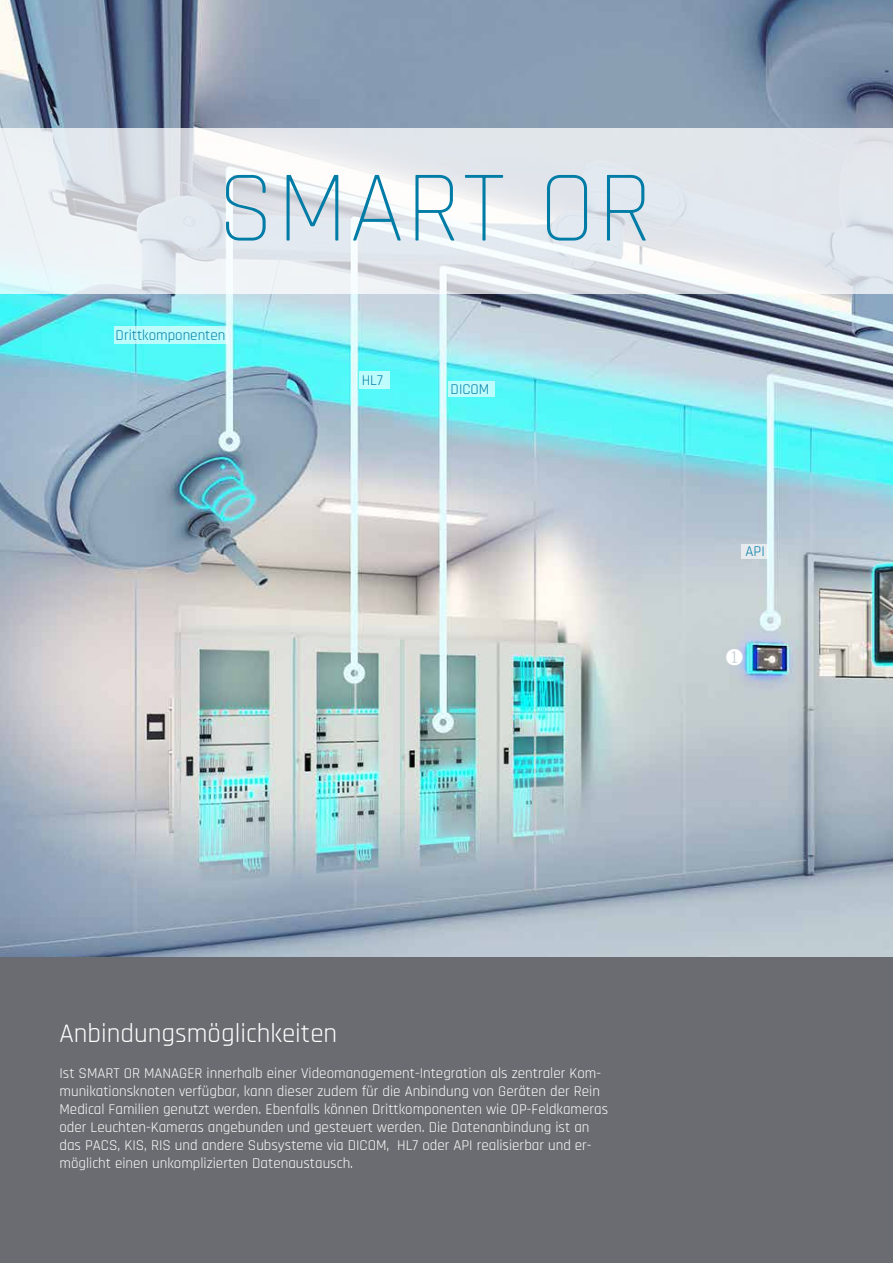
<style>
.page{position:relative;width:893px;height:1263px;background:#fff}
.page>*{position:absolute;margin:0;border:0;box-sizing:border-box;transform-origin:0 0}
.t1{font:300 102px "Rajdhani";letter-spacing:.025em;color:#007ca6}
.t2{font:27px "Rajdhani";color:#fff}
.t3{font:500 18px "Adobe Myungjo Std";color:#fff}
.t4{font:15px/18px "Rajdhani";color:#fff}
.t5{font:15px "Rajdhani";color:#007ca6}
</style>
<div class="page">
<img style="left:0;top:0;width:893px;height:957px">
<svg style="left:0;top:128px;width:893px;height:165px;fill:#e2e8ee"></svg>
<div style="left:0;top:957px;width:893px;height:306px;background:#6b6c71"></div>
<div style="left:449px;top:381px;width:46px;height:16px;background:#bcfcfc"></div>
<div style="left:360px;top:371px;width:30px;height:17px;background:#bdfbfc"></div>
<div style="left:741px;top:544px;width:26px;height:14px;background:#e6eaee"></div>
<div style="left:114px;top:326px;width:114px;height:18px;background:#bcfbfc"></div>
<h1 class="t1" style="left:217px;top:151px;width:436px">SMART OR</h1>
<p class="t5" style="left:116px;top:326px;width:111px">Drittkomponenten</p>
<p class="t5" style="left:362px;top:371px;width:23px">HL7</p>
<p class="t5" style="left:451px;top:380px;width:40px">DICOM</p>
<p class="t5" style="left:746px;top:542px;width:21px">API</p>
<p class="t3" style="left:726px;top:648px;width:19px">❶</p>
<h2 class="t2" style="left:60px;top:1018px;width:279px">Anbindungsmöglichkeiten</h2>
<p class="t4" style="left:60px;top:1064px;width:550px">Ist SMART OR MANAGER innerhalb einer Videomanagement-Integration als zentraler Kom&shy;munikationsknoten verfügbar, kann dieser zudem für die Anbindung von Geräten der Rein Medical Familien genutzt werden. Ebenfalls können Drittkomponenten wie OP-Feldkameras oder Leuchten-Kameras angebunden und gesteuert werden. Die Datenanbindung ist an das PACS, KIS, RIS und andere Subsysteme via DICOM, HL7 oder API realisierbar und er&shy;möglicht einen unkomplizierten Datenaustausch.</p>
</div>
